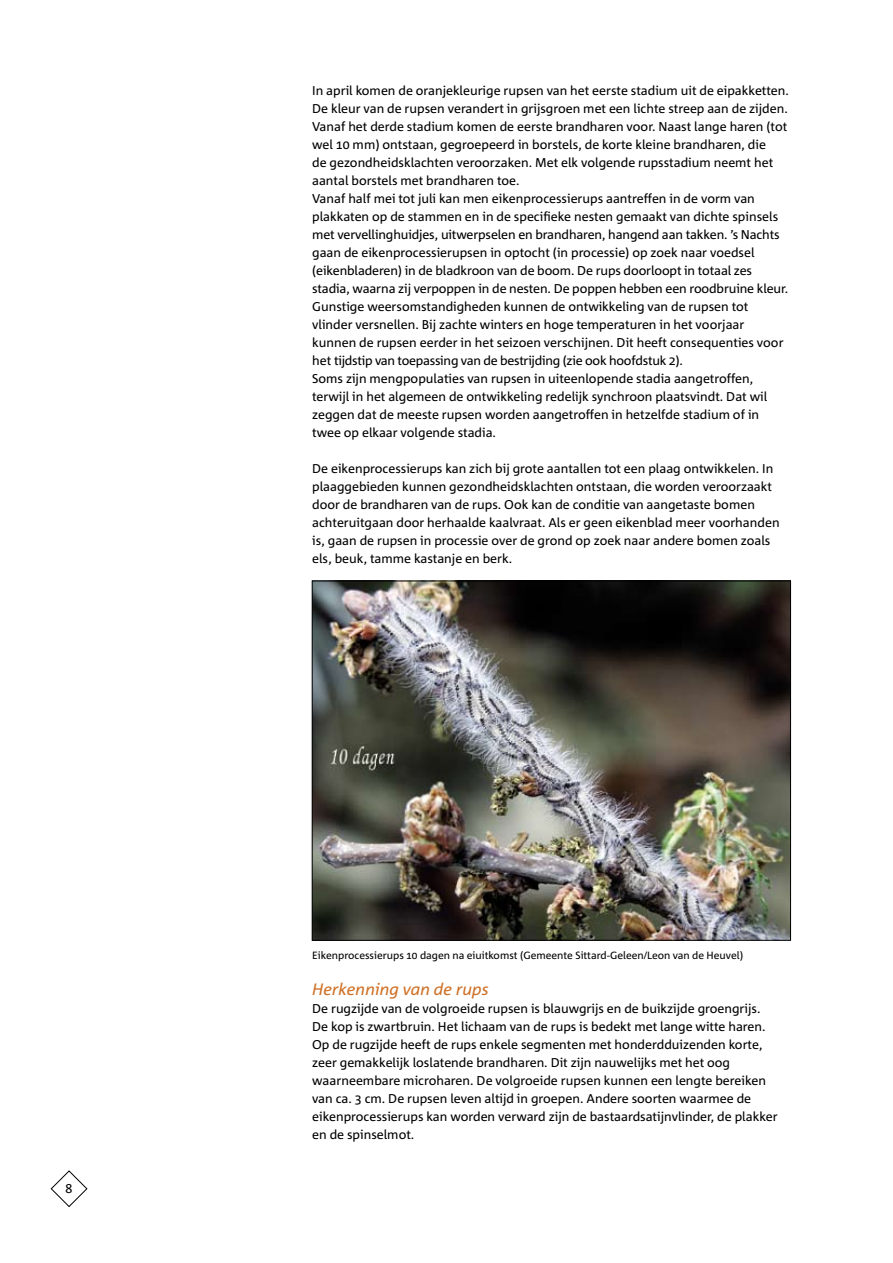
<style>
.page{position:relative;width:893px;height:1263px;background:#fff}
.page>*{position:absolute;margin:0;border:0;box-sizing:border-box;transform-origin:0 0}
.t1{font:16.5px "Agrofont Normaal Cursief";color:#cf7127}
.t2{font:12.75px/18px "Agrofont Normaal";color:#000}
.t3{font:10.5px "Agrofont Normaal";color:#000}
</style>
<div class="page">
<svg style="left:51px;top:1170px;width:36px;height:37px"></svg>
<img style="left:314px;top:583px;width:475px;height:356px">
<p class="t2" style="left:66px;top:1180px;width:8px">8</p>
<p class="t2" style="left:312px;top:81px;width:478px">In april komen de oranjekleurige rupsen van het eerste stadium uit de eipakketten.<br>De kleur van de rupsen verandert in grijsgroen met een lichte streep aan de zijden.<br>Vanaf het derde stadium komen de eerste brandharen voor. Naast lange haren (tot wel 10 mm) ontstaan, gegroepeerd in borstels, de korte kleine brandharen, die<br>de gezondheidsklachten veroorzaken. Met elk volgende rupsstadium neemt het aantal borstels met brandharen toe.<br>Vanaf half mei tot juli kan men eikenprocessierups aantreffen in de vorm van plakkaten op de stammen en in de specifieke nesten gemaakt van dichte spinsels met vervellinghuidjes, uitwerpselen en brandharen, hangend aan takken. ’s Nachts gaan de eikenprocessierupsen in optocht (in processie) op zoek naar voedsel (eikenbladeren) in de bladkroon van de boom. De rups doorloopt in totaal zes stadia, waarna zij verpoppen in de nesten. De poppen hebben een roodbruine kleur.<br>Gunstige weersomstandigheden kunnen de ontwikkeling van de rupsen tot vlinder versnellen. Bij zachte winters en hoge temperaturen in het voorjaar kunnen de rupsen eerder in het seizoen verschijnen. Dit heeft consequenties voor het tijdstip van toepassing van de bestrijding (zie ook hoofdstuk 2).<br>Soms zijn mengpopulaties van rupsen in uiteenlopende stadia aangetroffen, terwijl in het algemeen de ontwikkeling redelijk synchroon plaatsvindt. Dat wil zeggen dat de meeste rupsen worden aangetroffen in hetzelfde stadium of in twee op elkaar volgende stadia.</p>
<p class="t2" style="left:312px;top:460px;width:469px">De eikenprocessierups kan zich bij grote aantallen tot een plaag ontwikkelen. In plaaggebieden kunnen gezondheidsklachten ontstaan, die worden veroorzaakt door de brandharen van de rups. Ook kan de conditie van aangetaste bomen achteruitgaan door herhaalde kaalvraat. Als er geen eikenblad meer voorhanden is, gaan de rupsen in processie over de grond op zoek naar andere bomen zoals els, beuk, tamme kastanje en berk.</p>
<p class="t3" style="left:312px;top:949px;width:433px">Eikenprocessierups 10 dagen na eiuitkomst (Gemeente Sittard-Geleen/Leon van de Heuvel)</p>
<p class="t1" style="left:312px;top:980px;width:178px">Herkenning van de rups</p>
<p class="t2" style="left:312px;top:1000px;width:467px">De rugzijde van de volgroeide rupsen is blauwgrijs en de buikzijde groengrijs.<br>De kop is zwartbruin. Het lichaam van de rups is bedekt met lange witte haren.<br>Op de rugzijde heeft de rups enkele segmenten met honderdduizenden korte, zeer gemakkelijk loslatende brandharen. Dit zijn nauwelijks met het oog waarneembare microharen. De volgroeide rupsen kunnen een lengte bereiken van ca. 3 cm. De rupsen leven altijd in groepen. Andere soorten waarmee de eikenprocessierups kan worden verward zijn de bastaardsatijnvlinder, de plakker en de spinselmot.</p>
</div>
